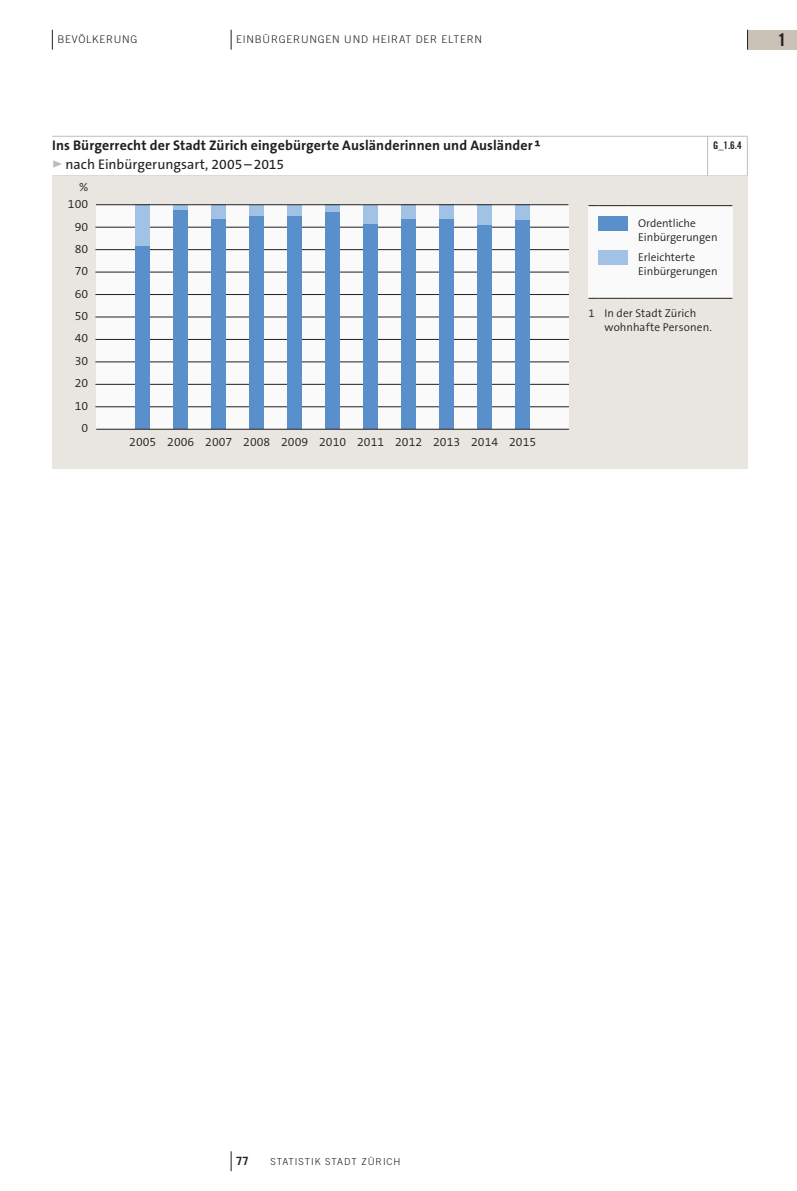
<style>
.page{position:relative;width:797px;height:1191px;background:#fff}
.page>*{position:absolute;margin:0;border:0;box-sizing:border-box;transform-origin:0 0}
._405-kapitelregister{font:700 17.5px "Trade Gothic LT Std";color:#231f20}
._100-G_grafiktitel{font:700 14px "The Sans OT7";letter-spacing:.01em;color:#231f20}
._101-G_grafikunterti{font:14px "The Sans OT5 Plain";color:#231f20}
.t1{font:300 12.25px "The Sans OT4";color:#231f20}
._650-legendentext{font:300 11.38px "The Sans OT4";color:#231f20}
._130-fussnotentext{font:300 11.38px/14px "The Sans OT4";letter-spacing:.01em;color:#231f20}
._410-pagina{font:700 11.38px "Trade Gothic LT Std";color:#231f20}
._401-kolumnentitel-s{font:300 10.5px "Trade Gothic LT Std";letter-spacing:.075em;color:#231f20}
._400-kolumnentitel-m{font:300 10.5px "Trade Gothic LT Std";letter-spacing:.075em;color:#231f20}
._103-G_grafikcode{font:10.5px "Trade Gothic LT Std Bd Cn 20";color:#231f20}
._411-fusssteg{font:300 9.62px "Trade Gothic LT Std";letter-spacing:.1em;color:#231f20}
.s1{font-family:"The Sans OT7";font-weight:700;font-size:17.5px;color:#bcbdc0}
</style>
<div class="page">
<div style="left:52px;top:176px;width:695px;height:292px;background:#e9e5e0"></div>
<div style="left:96px;top:205px;width:472px;height:224px;background:#fafafa"></div>
<hr style="left:96px;top:227px;width:472px;height:1px;background:#231f20">
<hr style="left:96px;top:249px;width:472px;height:1px;background:#231f20">
<hr style="left:96px;top:272px;width:472px;height:1px;background:#231f20">
<hr style="left:96px;top:294px;width:472px;height:1px;background:#231f20">
<hr style="left:96px;top:317px;width:472px;height:1px;background:#231f20">
<hr style="left:96px;top:339px;width:472px;height:1px;background:#231f20">
<hr style="left:96px;top:361px;width:472px;height:1px;background:#231f20">
<hr style="left:96px;top:384px;width:472px;height:1px;background:#231f20">
<hr style="left:96px;top:406px;width:472px;height:1px;background:#231f20">
<div style="left:515px;top:220px;width:15px;height:209px;background:#5990cb"></div>
<div style="left:515px;top:205px;width:15px;height:15px;background:#a1c1e5"></div>
<div style="left:477px;top:225px;width:15px;height:204px;background:#5990cb"></div>
<div style="left:477px;top:205px;width:15px;height:20px;background:#a1c1e5"></div>
<div style="left:439px;top:219px;width:15px;height:210px;background:#5990cb"></div>
<div style="left:439px;top:205px;width:15px;height:14px;background:#a1c1e5"></div>
<div style="left:401px;top:219px;width:15px;height:210px;background:#5990cb"></div>
<div style="left:401px;top:205px;width:15px;height:14px;background:#a1c1e5"></div>
<div style="left:363px;top:224px;width:15px;height:205px;background:#5990cb"></div>
<div style="left:363px;top:205px;width:15px;height:19px;background:#a1c1e5"></div>
<div style="left:325px;top:212px;width:15px;height:217px;background:#5990cb"></div>
<div style="left:325px;top:205px;width:15px;height:7px;background:#a1c1e5"></div>
<div style="left:287px;top:215px;width:15px;height:214px;background:#5990cb"></div>
<div style="left:287px;top:205px;width:15px;height:10px;background:#a1c1e5"></div>
<div style="left:249px;top:215px;width:15px;height:214px;background:#5990cb"></div>
<div style="left:249px;top:205px;width:15px;height:10px;background:#a1c1e5"></div>
<div style="left:211px;top:219px;width:15px;height:210px;background:#5990cb"></div>
<div style="left:211px;top:205px;width:15px;height:14px;background:#a1c1e5"></div>
<div style="left:173px;top:209px;width:15px;height:220px;background:#5990cb"></div>
<svg style="left:173px;top:205px;width:15px;height:4px"></svg>
<div style="left:135px;top:246px;width:15px;height:183px;background:#5990cb"></div>
<div style="left:135px;top:205px;width:15px;height:41px;background:#a1c1e5"></div>
<hr style="left:96px;top:429px;width:472px;height:1px;background:#231f20">
<hr style="left:96px;top:204px;width:472px;height:1px;background:#231f20">
<div style="left:588px;top:205px;width:144px;height:94px;background:#fafafa"></div>
<hr style="left:598px;top:298px;width:30px;height:1px;background:#231f20">
<hr style="left:628px;top:298px;width:104px;height:1px;background:#231f20">
<div style="left:598px;top:215px;width:30px;height:15px;background:#5990cb"></div>
<div style="left:598px;top:250px;width:30px;height:14px;background:#a1c1e5"></div>
<svg style="left:231px;top:1151px;width:1px;height:20px"></svg>
<div style="left:747px;top:30px;width:49px;height:20px;background:#cbc2b7"></div>
<svg style="left:52px;top:30px;width:1px;height:20px"></svg>
<svg style="left:231px;top:30px;width:1px;height:20px"></svg>
<svg style="left:52px;top:136px;width:695px;height:40px"></svg>
<p class="_400-kolumnentitel-m" style="left:57px;top:33px;width:82px">BEVÖLKERUNG</p>
<p class="_401-kolumnentitel-s" style="left:236px;top:33px;width:247px">EINBÜRGERUNGEN UND HEIRAT DER ELTERN</p>
<p class="_405-kapitelregister" style="left:777px;top:29px;width:11px">1</p>
<p class="_100-G_grafiktitel" style="left:52px;top:136px;width:482px">Ins Bürgerrecht der Stadt Zürich eingebürgerte Ausländerinnen und Ausländer</p>
<p class="_101-G_grafikunterti" style="left:52px;top:155px;width:233px"><span class="s1">▹</span> nach Einbürgerungsart, 2005–2015</p>
<p class="t1" style="left:79px;top:179px;width:11px">%</p>
<p class="t1" style="left:68px;top:196px;width:22px">100</p>
<p class="t1" style="left:75px;top:219px;width:15px">90</p>
<p class="t1" style="left:75px;top:241px;width:15px">80</p>
<p class="t1" style="left:75px;top:263px;width:15px">70</p>
<p class="t1" style="left:75px;top:286px;width:15px">60</p>
<p class="t1" style="left:75px;top:308px;width:15px">50</p>
<p class="t1" style="left:75px;top:330px;width:15px">40</p>
<p class="t1" style="left:75px;top:353px;width:15px">30</p>
<p class="t1" style="left:75px;top:375px;width:15px">20</p>
<p class="t1" style="left:75px;top:397px;width:15px">10</p>
<p class="t1" style="left:81px;top:420px;width:8px">0</p>
<p class="t1" style="left:129px;top:434px;width:332px">2005 2006 2007 2008 2009 2010 2011 2012 2013</p>
<p class="t1" style="left:471px;top:434px;width:66px">2014 2015</p>
<p class="_103-G_grafikcode" style="left:712px;top:139px;width:30px">G_1.6.4</p>
<p class="_650-legendentext" style="left:637px;top:216px;width:59px">Ordentliche</p>
<p class="_650-legendentext" style="left:637px;top:230px;width:81px">Einbürgerungen</p>
<p class="_650-legendentext" style="left:637px;top:250px;width:58px">Erleichterte</p>
<p class="_650-legendentext" style="left:637px;top:264px;width:81px">Einbürgerungen</p>
<p class="_130-fussnotentext" style="left:604px;top:306px;width:109px;text-indent:-16px">1 In der Stadt Zürich wohnhafte Personen.</p>
<p class="_410-pagina" style="left:236px;top:1153px;width:14px">77</p>
<p class="_411-fusssteg" style="left:270px;top:1155px;width:131px">STATISTIK STADT ZÜRICH</p>
</div>
